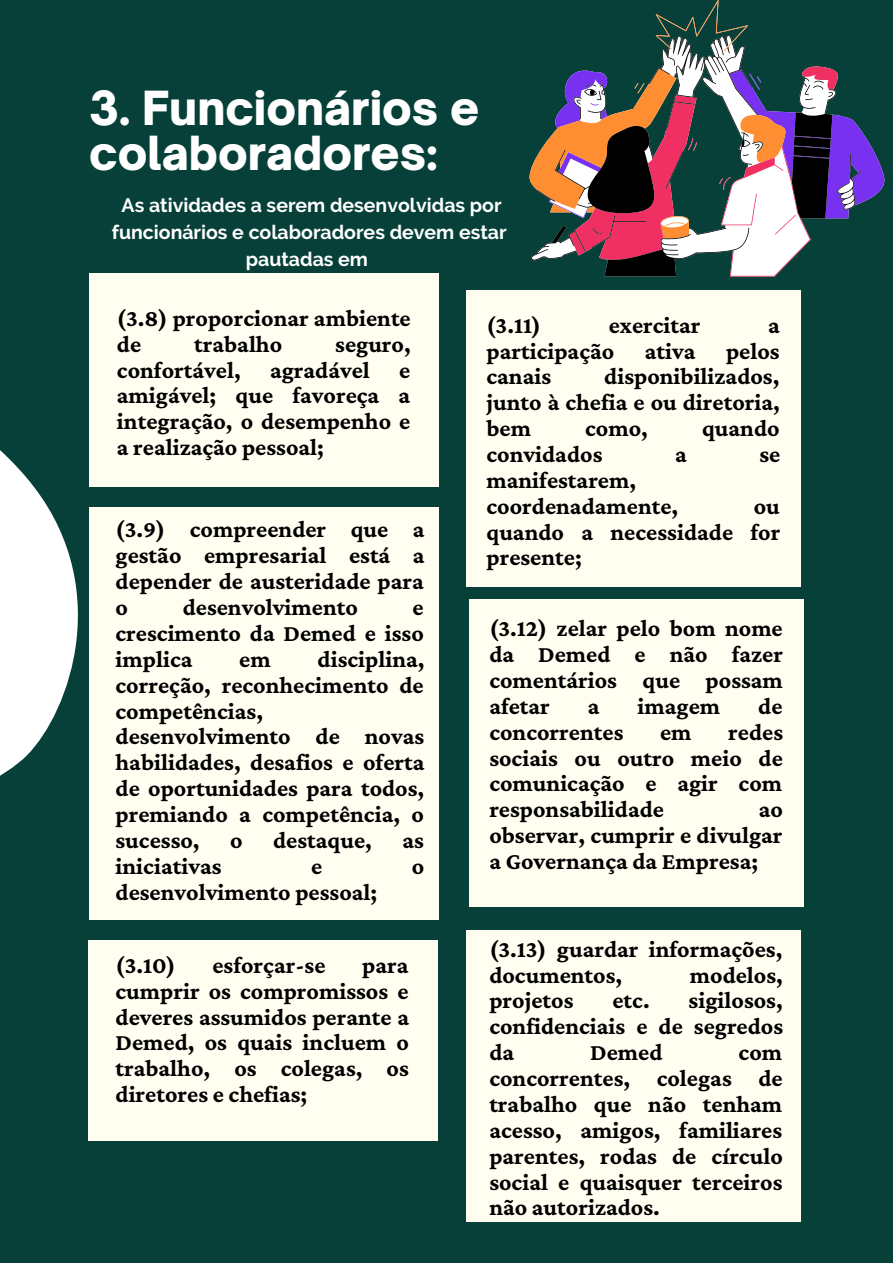
<style>
.page{position:relative;width:893px;height:1264px;background:#fff}
.page>*{position:absolute;margin:0;border:0;box-sizing:border-box;transform-origin:0 0}
.t1{font:900 45px/44.8px "Open Sauce One";color:#fff}
.t2{font:700 24px/25.8px "Crimson Pro";color:#000;text-align:justify}
.t3{font:700 19.5px/27px "Raleway";color:#fff;text-align:center}
</style>
<div class="page">
<div style="left:0;top:0;width:892px;height:1262px;background:#064038"></div>
<svg style="left:0;top:450px;width:78px;height:326px;fill:#fff"></svg>
<div style="left:89px;top:273px;width:350px;height:214px;background:#fffef1"></div>
<div style="left:89px;top:507px;width:350px;height:413px;background:#fffef1"></div>
<div style="left:88px;top:940px;width:349px;height:200px;background:#fffef1"></div>
<div style="left:466px;top:290px;width:334px;height:296px;background:#fffef1"></div>
<div style="left:469px;top:599px;width:334px;height:307px;background:#fffef1"></div>
<div style="left:466px;top:930px;width:334px;height:291px;background:#fffef1"></div>
<svg style="left:861px;top:130px;width:24px;height:73px;fill:#7931f1"></svg>
<svg style="left:529px;top:0;width:219px;height:183px"></svg>
<svg style="left:531px;top:35px;width:330px;height:241px"></svg>
<h1 class="t1" style="left:89px;top:85px;width:391px">3. Funcionários e colaboradores:</h1>
<p class="t3" style="left:112px;top:192px;width:396px">As atividades a serem desenvolvidas por funcionários e colaboradores devem estar pautadas em</p>
<p class="t2" style="left:117px;top:305px;width:295px">(3.8) proporcionar ambiente de</p>
<p class="t2" style="left:194px;top:330px;width:89px">trabalho</p>
<p class="t2" style="left:117px;top:330px;width:295px;text-indent:218px">seguro, confortável, agradável e amigável; que favoreça a integração, o desempenho e a realização pessoal;</p>
<p class="t2" style="left:115px;top:516px;width:310px">(3.9) compreender que a gestão empresarial está a depender de austeridade para o</p>
<p class="t2" style="left:183px;top:594px;width:177px">desenvolvimento</p>
<p class="t2" style="left:115px;top:594px;width:310px;text-indent:297px">e crescimento da Demed e isso implica</p>
<p class="t2" style="left:115px;top:645px;width:310px;text-align:left;text-indent:202px">disciplina, correção, reconhecimento de competências, desenvolvimento de novas habilidades, desafios e oferta de oportunidades para todos, premiando a competência, o sucesso,</p>
<p class="t2" style="left:239px;top:645px;width:33px">em</p>
<p class="t2" style="left:230px;top:826px;width:14px">o</p>
<p class="t2" style="left:273px;top:826px;width:100px">destaque,</p>
<p class="t2" style="left:402px;top:826px;width:23px">as</p>
<p class="t2" style="left:115px;top:852px;width:107px">iniciativas</p>
<p class="t2" style="left:311px;top:852px;width:13px">e</p>
<p class="t2" style="left:412px;top:852px;width:14px">o</p>
<p class="t2" style="left:115px;top:878px;width:263px">desenvolvimento pessoal;</p>
<p class="t2" style="left:115px;top:951px;width:62px">(3.10)</p>
<p class="t2" style="left:212px;top:951px;width:114px">esforçar-se</p>
<p class="t2" style="left:115px;top:951px;width:295px;text-indent:246px">para cumprir os compromissos e deveres assumidos perante a Demed, os quais incluem o trabalho, os colegas, os diretores e chefias;</p>
<p class="t2" style="left:486px;top:311px;width:56px">(3.11)</p>
<p class="t2" style="left:608px;top:311px;width:93px">exercitar</p>
<p class="t2" style="left:768px;top:311px;width:13px">a</p>
<p class="t2" style="left:486px;top:337px;width:129px">participação</p>
<p class="t2" style="left:644px;top:337px;width:52px">ativa</p>
<p class="t2" style="left:726px;top:337px;width:55px">pelos</p>
<p class="t2" style="left:486px;top:363px;width:66px">canais</p>
<p class="t2" style="left:486px;top:363px;width:295px;text-indent:118px">disponibilizados, junto à chefia e ou diretoria, bem</p>
<p class="t2" style="left:585px;top:415px;width:64px">como,</p>
<p class="t2" style="left:702px;top:415px;width:79px">quando</p>
<p class="t2" style="left:486px;top:441px;width:117px">convidados</p>
<p class="t2" style="left:675px;top:441px;width:13px">a</p>
<p class="t2" style="left:759px;top:441px;width:22px">se</p>
<p class="t2" style="left:486px;top:467px;width:193px">manifestarem, coordenadamente,</p>
<p class="t2" style="left:486px;top:492px;width:295px;text-indent:267px">ou quando a necessidade for presente;</p>
<p class="t2" style="left:489px;top:615px;width:295px">(3.12) zelar pelo bom nome da Demed e não fazer comentários que possam afetar</p>
<p class="t2" style="left:588px;top:692px;width:13px">a</p>
<p class="t2" style="left:637px;top:692px;width:84px">imagem</p>
<p class="t2" style="left:758px;top:692px;width:26px">de</p>
<p class="t2" style="left:489px;top:718px;width:136px">concorrentes</p>
<p class="t2" style="left:660px;top:718px;width:33px">em</p>
<p class="t2" style="left:489px;top:718px;width:295px;text-indent:239px">redes sociais ou outro meio de comunicação e agir com responsabilidade</p>
<p class="t2" style="left:489px;top:796px;width:295px;text-indent:269px">ao observar, cumprir e divulgar a Governança da Empresa;</p>
<p class="t2" style="left:489px;top:935px;width:294px">(3.13) guardar informações, documentos,</p>
<p class="t2" style="left:689px;top:961px;width:95px">modelos,</p>
<p class="t2" style="left:489px;top:987px;width:295px;text-indent:199px">sigilosos, confidenciais e de segredos da</p>
<p class="t2" style="left:489px;top:987px;width:86px">projetos</p>
<p class="t2" style="left:612px;top:987px;width:39px">etc.</p>
<p class="t2" style="left:590px;top:1039px;width:74px">Demed</p>
<p class="t2" style="left:489px;top:1039px;width:295px;text-indent:249px">com concorrentes, colegas de trabalho que não tenham acesso, amigos, familiares parentes, rodas de círculo social e quaisquer terceiros não autorizados.</p>
</div>
